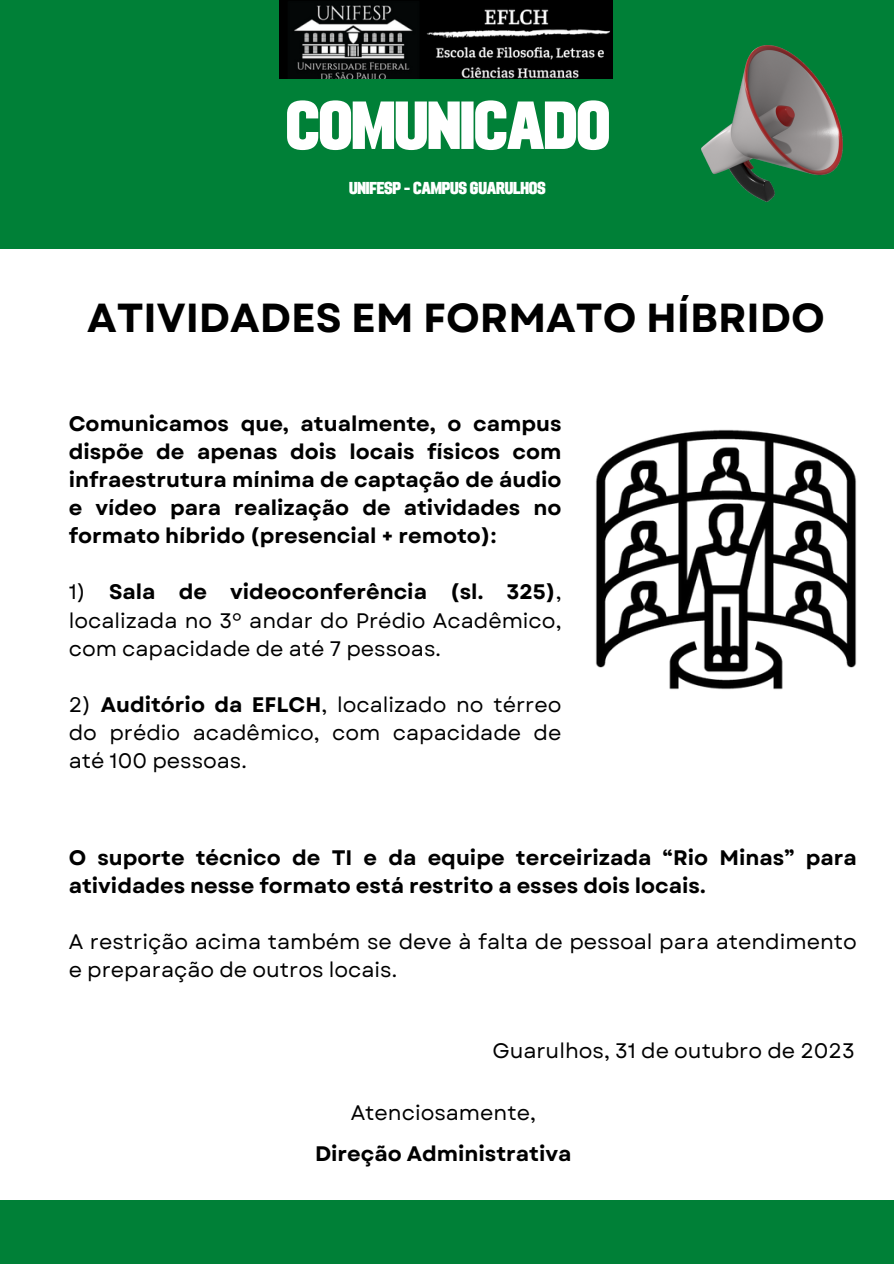
<style>
.page{position:relative;width:894px;height:1264px;background:#fff}
.page>*{position:absolute;margin:0;border:0;box-sizing:border-box;transform-origin:0 0}
.t1{font:67.8px "Adirek Sans 900";letter-spacing:-.015em;color:#fff}
.t2{font:700 40.5px "Garet";color:#000}
.t3{font:21px/28.2px "Garet";color:#000;text-align:justify}
.t4{font:700 21px/28.2px "Garet";color:#000;text-align:justify}
.t5{font:17.25px "Adirek Sans 900";letter-spacing:-.015em;color:#fff}
.s1{font-weight:700}
</style>
<div class="page">
<div style="left:0;top:0;width:893px;height:248px;background:#008037"></div>
<div style="left:0;top:1199px;width:893px;height:64px;background:#008037"></div>
<img style="left:280px;top:0;width:332px;height:79px">
<img style="left:701px;top:46px;width:141px;height:156px">
<img style="left:595px;top:429px;width:262px;height:261px">
<p class="t1" style="left:285px;top:86px;width:326px">COMUNICADO</p>
<p class="t5" style="left:349px;top:178px;width:198px">UNIFESP - CAMPUS GUARULHOS</p>
<p class="t2" style="left:87px;top:288px;width:739px">ATIVIDADES EM FORMATO HÍBRIDO</p>
<p class="t4" style="left:69px;top:409px;width:494px">Comunicamos que, atualmente, o campus dispõe de apenas dois locais físicos com infraestrutura mínima de captação de áudio e vídeo para realização de atividades no formato híbrido (presencial + remoto):</p>
<p class="t3" style="left:69px;top:578px;width:494px">1) <span class="s1">Sala de videoconferência (sl. 325)</span>, localizada no 3º andar do Prédio Acadêmico, com capacidade de até 7 pessoas.</p>
<p class="t3" style="left:69px;top:690px;width:494px">2) <span class="s1">Auditório da EFLCH</span>, localizado no térreo do prédio acadêmico, com capacidade de até 100 pessoas.</p>
<p class="t4" style="left:69px;top:843px;width:789px">O suporte técnico de TI e da equipe terceirizada “Rio Minas” para atividades nesse formato está restrito a esses dois locais.</p>
<p class="t3" style="left:69px;top:927px;width:789px">A restrição acima também se deve à falta de pessoal para atendimento e preparação de outros locais.</p>
<p class="t3" style="left:492px;top:1036px;width:364px">Guarulhos, 31 de outubro de 2023</p>
<p class="t3" style="left:350px;top:1099px;width:187px">Atenciosamente,</p>
<p class="t4" style="left:315px;top:1139px;width:258px">Direção Administrativa</p>
</div>
